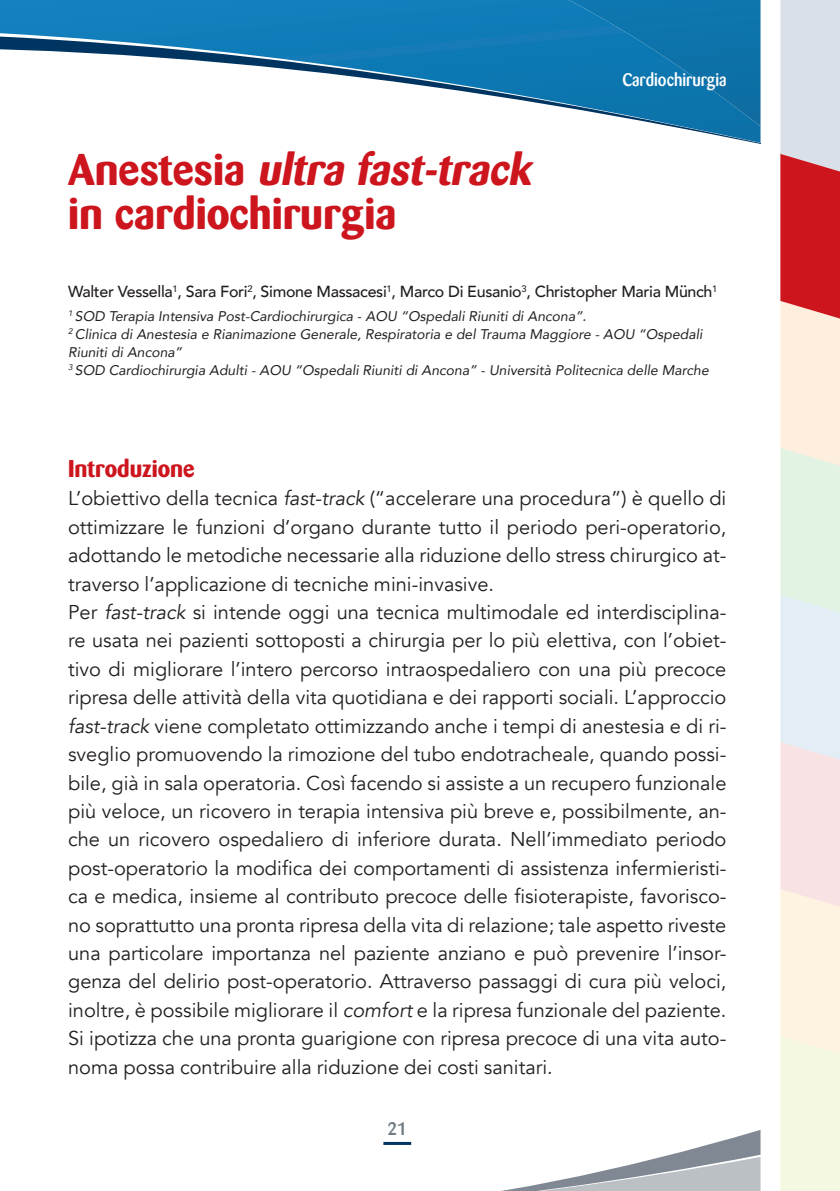
<style>
.page{position:relative;width:840px;height:1191px;background:#fff}
.page>*{position:absolute;margin:0;border:0;box-sizing:border-box;transform-origin:0 0}
.t1{font:italic 700 44px "Barmeno";color:#cd151d}
.t2{font:700 44px "Barmeno";color:#cd151d}
.t3{font:700 24px "Barmeno";color:#cd151d}
.t4{font:20px/28.4px "Avenir";color:#231f20;text-align:justify}
.t5{font:500 18px "Barmeno";color:#fff;scale:.9 1}
.t6{font:500 18px "Barmeno";color:#6e7a83}
.t7{font:500 16px "Avenir";letter-spacing:-.02em;color:#231f20}
.t8{font:italic 14px "Avenir";color:#231f20}
.s1{font-style:normal}
.s2{font-style:italic}
</style>
<div class="page">
<svg style="left:384px;top:1130px;width:376px;height:61px"></svg>
<hr style="left:383px;top:1142px;width:28px;height:3px;background:#003562">
<svg style="left:0;top:0;width:760px;height:143px"></svg>
<img style="left:568px;top:0;width:192px;height:126px">
<svg style="left:780px;top:0;width:59px;height:1191px;background:#ead2cc"></svg>
<p class="t1" style="left:68px;top:143px;width:473px"><span class="s1">A n e s t e s i a</span> ultra fast-track</p>
<p class="t2" style="left:68px;top:187px;width:330px">in cardiochirurgia</p>
<p class="t5" style="left:622px;top:69px;width:117px">Cardiochirurgia</p>
<p class="t7" style="left:68px;top:278px;width:650px">Walter Vessella<sup>1</sup>, Sara Fori<sup>2</sup>, Simone Massacesi<sup>1</sup>, Marco Di Eusanio<sup>3</sup>, Christopher Maria Münch<sup>1</sup></p>
<p class="t8" style="left:68px;top:307px;width:519px"><sup>1</sup> SOD Terapia Intensiva Post-Cardiochirurgica - AOU “Ospedali Riuniti di Ancona”.</p>
<p class="t8" style="left:68px;top:325px;width:635px"><sup>2</sup> Clinica di Anestesia e Rianimazione Generale, Respiratoria e del Trauma Maggiore - AOU “Ospedali</p>
<p class="t8" style="left:68px;top:343px;width:115px">Riuniti di Ancona”</p>
<p class="t8" style="left:68px;top:361px;width:641px"><sup>3</sup> SOD Cardiochirurgia Adulti - AOU “Ospedali Riuniti di Ancona” - Università Politecnica delle Marche</p>
<p class="t3" style="left:68px;top:454px;width:128px">Introduzione</p>
<p class="t4" style="left:68px;top:485px;width:659px">L’obiettivo della tecnica <span class="s2">fast-track</span> (“accelerare una procedura”) è quello di ottimizzare le funzioni d’organo durante tutto il periodo peri-operatorio, adottando le metodiche necessarie alla riduzione dello stress chirurgico at&shy;traverso l’applicazione di tecniche mini-invasive.</p>
<p class="t4" style="left:68px;top:598px;width:659px">Per <span class="s2">fast-track</span> si intende oggi una tecnica multimodale ed interdisciplina&shy;re usata nei pazienti sottoposti a chirurgia per lo più elettiva, con l’obiet&shy;tivo di migliorare l’intero percorso intraospedaliero con una più precoce ripresa delle attività della vita quotidiana e dei rapporti sociali. L’approccio <span class="s2">fast-track</span> viene completato ottimizzando anche i tempi di anestesia e di ri&shy;sveglio promuovendo la rimozione del tubo endotracheale, quando possi&shy;bile, già in sala operatoria. Così facendo si assiste a un recupero funzionale più veloce, un ricovero in terapia intensiva più breve e, possibilmente, an&shy;che un ricovero ospedaliero di inferiore durata. Nell’immediato periodo post-operatorio la modifica dei comportamenti di assistenza infermieristi&shy;ca e medica, insieme al contributo precoce delle fisioterapiste, favorisco&shy;no soprattutto una pronta ripresa della vita di relazione; tale aspetto riveste una particolare importanza nel paziente anziano e può prevenire l’insor&shy;genza del delirio post-operatorio. Attraverso passaggi di cura più veloci, inoltre, è possibile migliorare il <span class="s2">comfort</span> e la ripresa funzionale del paziente.<br>Si ipotizza che una pronta guarigione con ripresa precoce di una vita auto&shy;noma possa contribuire alla riduzione dei costi sanitari.</p>
<p class="t6" style="left:387px;top:1118px;width:21px">21</p>
</div>
